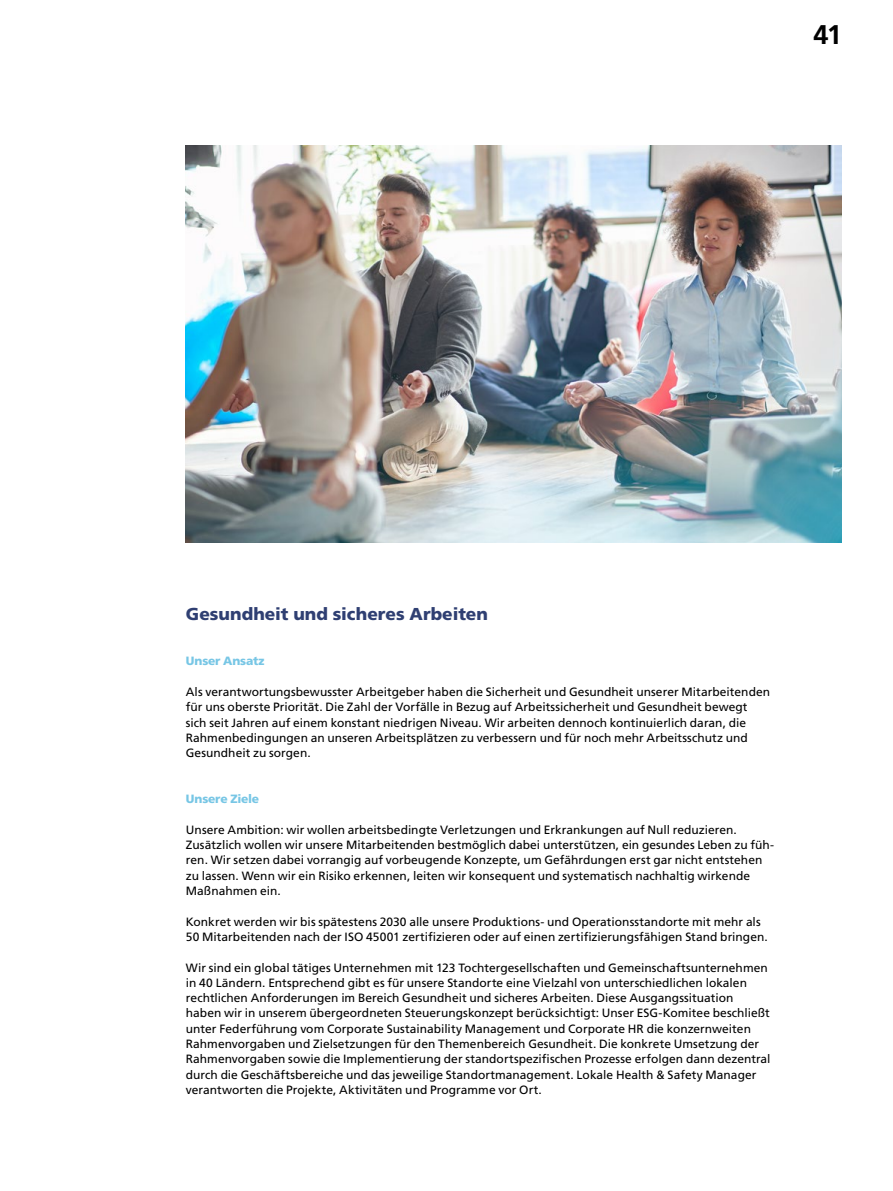
<style>
.page{position:relative;width:893px;height:1191px;background:#fff}
.page>*{position:absolute;margin:0;border:0;box-sizing:border-box;transform-origin:0 0}
.t1{font:700 27px "Frutiger LT Pro";color:#000}
.t2{font:900 17.25px "Frutiger LT Pro";color:#2f3f72}
.t3{font:12px/15.3px "Frutiger LT Pro";color:#000}
.t4{font:900 12px "Frutiger LT Pro";letter-spacing:-.015em;color:#77c6e5}
</style>
<div class="page">
<img style="left:186px;top:145px;width:656px;height:398px">
<h1 class="t1" style="left:813px;top:19px;width:30px">41</h1>
<h2 class="t2" style="left:186px;top:603px;width:304px">Gesundheit und sicheres Arbeiten</h2>
<p class="t4" style="left:186px;top:654px;width:80px">Unser Ansatz</p>
<p class="t3" style="left:186px;top:684px;width:586px">Als verantwortungsbewusster Arbeitgeber haben die Sicherheit und Gesundheit unserer Mitarbeitenden für uns oberste Priorität. Die Zahl der Vorfälle in Bezug auf Arbeitssicherheit und Gesundheit bewegt sich seit Jahren auf einem konstant niedrigen Niveau. Wir arbeiten dennoch kontinuierlich daran, die Rahmenbedingungen an unseren Arbeitsplätzen zu verbessern und für noch mehr Arbeitsschutz und Gesundheit zu sorgen.</p>
<p class="t4" style="left:186px;top:791px;width:75px">Unsere Ziele</p>
<p class="t3" style="left:186px;top:822px;width:590px">Unsere Ambition: wir wollen arbeitsbedingte Verletzungen und Erkrankungen auf Null reduzieren.<br>Zusätzlich wollen wir unsere Mitarbeitenden bestmöglich dabei unterstützen, ein gesundes Leben zu füh&shy;ren. Wir setzen dabei vorrangig auf vorbeugende Konzepte, um Gefährdungen erst gar nicht entstehen zu lassen. Wenn wir ein Risiko erkennen, leiten wir konsequent und systematisch nachhaltig wirkende Maßnahmen ein.</p>
<p class="t3" style="left:186px;top:914px;width:583px">Konkret werden wir bis spätestens 2030 alle unsere Produktions- und Operationsstandorte mit mehr als<br>50 Mitarbeitenden nach der ISO 45001 zertifizieren oder auf einen zertifizierungsfähigen Stand bringen.</p>
<p class="t3" style="left:186px;top:959px;width:586px">Wir sind ein global tätiges Unternehmen mit 123 Tochtergesellschaften und Gemeinschaftsunternehmen in 40 Ländern. Entsprechend gibt es für unsere Standorte eine Vielzahl von unterschiedlichen lokalen rechtlichen Anforderungen im Bereich Gesundheit und sicheres Arbeiten. Diese Ausgangssituation haben wir in unserem übergeordneten Steuerungskonzept berücksichtigt: Unser ESG-Komitee beschließt unter Federführung vom Corporate Sustainability Management und Corporate HR die konzernweiten Rahmenvorgaben und Zielsetzungen für den Themenbereich Gesundheit. Die konkrete Umsetzung der Rahmenvorgaben sowie die Implementierung der standortspezifischen Prozesse erfolgen dann dezentral durch die Geschäftsbereiche und das jeweilige Standortmanagement. Lokale Health &amp; Safety Manager verantworten die Projekte, Aktivitäten und Programme vor Ort.</p>
</div>
